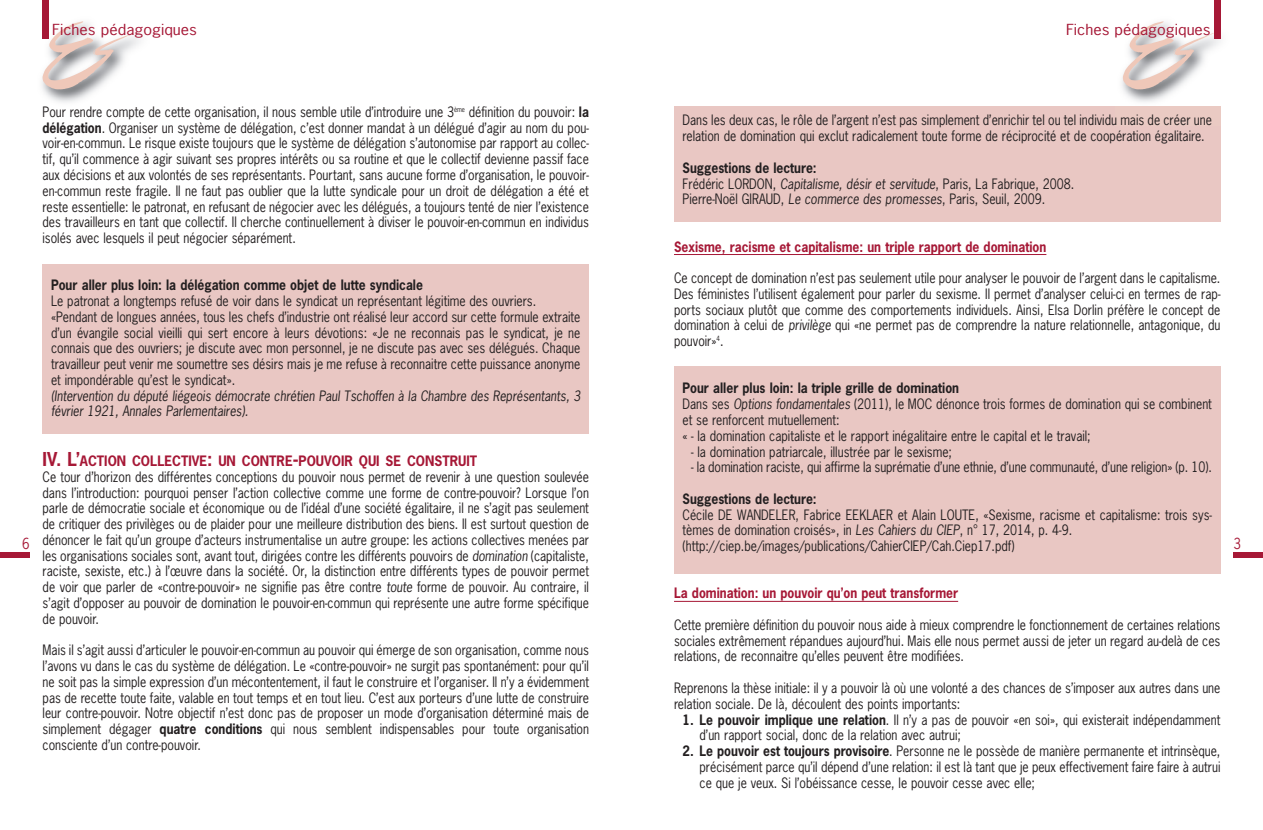
<style>
.page{position:relative;width:1263px;height:830px;background:#fff}
.page>*{position:absolute;margin:0;border:0;box-sizing:border-box;transform-origin:0 0}
.t1{font:14.4px "News Gothic";color:#a61836;scale:1.13 1}
.t2{font:14.4px "News Gothic";color:#a61836;scale:.9 1}
.t3{font:13.5px/15.8px "News Gothic";color:#231f20;scale:.9 1}
.t4{font:italic 13.5px/15.8px "News Gothic";color:#231f20;scale:.9 1}
.t5{font:700 13.5px "News Gothic";color:#a61836;scale:.9 1}
.t6{font:700 13.5px "News Gothic";color:#231f20;scale:.9 1}
.s1{font-weight:700}
.s2{font-weight:700;font-size:18px;color:#a61836}
.s3{font-weight:700;color:#a61836}
.s4{font-style:italic}
</style>
<div class="page">
<div style="left:43px;top:264px;width:546px;height:169px;background:#e9c7c3"></div>
<div style="left:674px;top:366px;width:546px;height:207px;background:#e9c7c3"></div>
<div style="left:674px;top:106px;width:546px;height:116px;background:#e9c7c3"></div>
<img style="left:1121px;top:15px;width:100px;height:111px">
<svg style="left:1123px;top:21px;width:94px;height:68px"></svg>
<div style="left:1214px;top:0;width:6px;height:38px;background:#a61836"></div>
<div style="left:1233px;top:551px;width:30px;height:6px;background:#a61836"></div>
<img style="left:41px;top:15px;width:99px;height:88px">
<svg style="left:43px;top:21px;width:93px;height:68px"></svg>
<div style="left:43px;top:0;width:6px;height:38px;background:#a61836"></div>
<div style="left:0;top:551px;width:30px;height:6px;background:#a61836"></div>
<hr style="left:674px;top:254px;width:372px;height:1px;background:#a61836">
<hr style="left:674px;top:600px;width:284px;height:1px;background:#a61836">
<p class="t1" style="left:52px;top:22px;width:130px">Fiches pédagogiques</p>
<p class="t2" style="left:22px;top:535px;width:10px">6</p>
<p class="t3" style="left:43px;top:104px;width:609px;text-align:justify">Pour rendre compte de cette organisation, il nous semble utile d’introduire une 3<sup>ème</sup> définition du pouvoir: <span class="s1">la délégation</span>. Organiser un système de délégation, c’est donner mandat à un délégué d’agir au nom du pou&shy;voir-en-commun. Le risque existe toujours que le système de délégation s’autonomise par rapport au collec&shy;tif, qu’il commence à agir suivant ses propres intérêts ou sa routine et que le collectif devienne passif face aux décisions et aux volontés de ses représentants. Pourtant, sans aucune forme d’organisation, le pouvoir&shy;en-commun reste fragile. Il ne faut pas oublier que la lutte syndicale pour un droit de délégation a été et reste essentielle: le patronat, en refusant de négocier avec les délégués, a toujours tenté de nier l’existence des travailleurs en tant que collectif. Il cherche continuellement à diviser le pouvoir-en-commun en individus isolés avec lesquels il peut négocier séparément.</p>
<p class="t6" style="left:51px;top:277px;width:415px">Pour aller plus loin: la délégation comme objet de lutte syndicale</p>
<p class="t3" style="left:51px;top:293px;width:590px">Le patronat a longtemps refusé de voir dans le syndicat un représentant légitime des ouvriers. «Pendant de longues années, tous les chefs d’industrie ont réalisé leur accord sur cette formule extraite d’un évangile social vieilli qui sert encore à leurs dévotions: «Je ne reconnais pas le syndicat, je ne connais que des ouvriers; je discute avec mon personnel, je ne discute pas avec ses délégués. Chaque travailleur peut venir me soumettre ses désirs mais je me refuse à reconnaitre cette puissance anonyme et impondérable qu’est le syndicat».</p>
<p class="t4" style="left:51px;top:388px;width:590px">(Intervention du député liégeois démocrate chrétien Paul Tschoffen à la Chambre des Représentants, 3 février 1921, Annales Parlementaires).</p>
<p class="t3" style="left:43px;top:453px;width:609px"><span class="s2">IV. L’</span><span class="s3">ACTION COLLECTIVE</span><span class="s2">:</span> <span class="s3">UN CONTRE</span><span class="s2">-</span><span class="s3">POUVOIR QUI SE CONSTRUIT<br></span>Ce tour d’horizon des différentes conceptions du pouvoir nous permet de revenir à une question soulevée dans l’introduction: pourquoi penser l’action collective comme une forme de contre-pouvoir? Lorsque l’on parle de démocratie sociale et économique ou de l’idéal d’une société égalitaire, il ne s’agit pas seulement de critiquer des privilèges ou de plaider pour une meilleure distribution des biens. Il est surtout question de dénoncer le fait qu’un groupe d’acteurs instrumentalise un autre groupe: les actions collectives menées par les organisations sociales sont, avant tout, dirigées contre les différents pouvoirs de <span class="s4">domination</span> (capitaliste, raciste, sexiste, etc.) à l’œuvre dans la société. Or, la distinction entre différents types de pouvoir permet de voir que parler de «contre-pouvoir» ne signifie pas être contre <span class="s4">toute</span> forme de pouvoir. Au contraire, il s’agit d’opposer au pouvoir de domination le pouvoir-en-commun qui représente une autre forme spécifique de pouvoir.</p>
<p class="t3" style="left:43px;top:642px;width:609px;text-align:justify">Mais il s’agit aussi d’articuler le pouvoir-en-commun au pouvoir qui émerge de son organisation, comme nous l’avons vu dans le cas du système de délégation. Le «contre-pouvoir» ne surgit pas spontanément: pour qu’il ne soit pas la simple expression d’un mécontentement, il faut le construire et l’organiser. Il n’y a évidemment pas de recette toute faite, valable en tout temps et en tout lieu. C’est aux porteurs d’une lutte de construire leur contre-pouvoir. Notre objectif n’est donc pas de proposer un mode d’organisation déterminé mais de simplement dégager <span class="s1">quatre conditions</span> qui nous semblent indispensables pour toute organisation consciente d’un contre-pouvoir.</p>
<p class="t1" style="left:1066px;top:22px;width:130px">Fiches pédagogiques</p>
<p class="t3" style="left:682px;top:113px;width:590px">Dans les deux cas, le rôle de l’argent n’est pas simplement d’enrichir tel ou tel individu mais de créer une relation de domination qui exclut radicalement toute forme de réciprocité et de coopération égalitaire.</p>
<p class="t3" style="left:682px;top:160px;width:437px"><span class="s1">Suggestions de lecture:<br></span>Frédéric LORDON, <span class="s4">Capitalisme, désir et servitude</span>, Paris, La Fabrique, 2008.<br>Pierre-Noël GIRAUD, <span class="s4">Le commerce des promesses</span>, Paris, Seuil, 2009.</p>
<p class="t5" style="left:674px;top:239px;width:415px">Sexisme, racisme et capitalisme: un triple rapport de domination</p>
<p class="t3" style="left:674px;top:270px;width:609px;text-align:justify">Ce concept de domination n’est pas seulement utile pour analyser le pouvoir de l’argent dans le capitalisme.<br>Des féministes l’utilisent également pour parler du sexisme. Il permet d’analyser celui-ci en termes de rap&shy;ports sociaux plutôt que comme des comportements individuels. Ainsi, Elsa Dorlin préfère le concept de domination à celui de <span class="s4">privilège</span> qui «ne permet pas de comprendre la nature relationnelle, antagonique, du pouvoir»<sup>4</sup>.</p>
<p class="t3" style="left:682px;top:381px;width:590px"><span class="s1">Pour aller plus loin: la triple grille de domination<br></span>Dans ses <span class="s4">Options fondamentales</span> (2011), le MOC dénonce trois formes de domination qui se combinent et se renforcent mutuellement:<br>« - la domination capitaliste et le rapport inégalitaire entre le capital et le travail;</p>
<p class="t3" style="left:691px;top:444px;width:292px">- la domination patriarcale, illustrée par le sexisme;</p>
<p class="t3" style="left:691px;top:459px;width:580px">- la domination raciste, qui affirme la suprématie d’une ethnie, d’une communauté, d’une religion» (p. 10).</p>
<p class="t6" style="left:682px;top:491px;width:151px">Suggestions de lecture:</p>
<p class="t3" style="left:682px;top:507px;width:590px">Cécile DE WANDELER, Fabrice EEKLAER et Alain LOUTE, «Sexisme, racisme et capitalisme: trois sys&shy;tèmes de domination croisés», in <span class="s4">Les Cahiers du CIEP</span>, n° 17, 2014, p. 4-9. (http://ciep.be/images/publications/CahierCIEP/Cah.Ciep17.pdf)</p>
<p class="t5" style="left:674px;top:585px;width:317px">La domination: un pouvoir qu’on peut transformer</p>
<p class="t3" style="left:674px;top:617px;width:609px;text-align:justify">Cette première définition du pouvoir nous aide à mieux comprendre le fonctionnement de certaines relations sociales extrêmement répandues aujourd’hui. Mais elle nous permet aussi de jeter un regard au-delà de ces relations, de reconnaitre qu’elles peuvent être modifiées.</p>
<p class="t3" style="left:674px;top:680px;width:609px">Reprenons la thèse initiale: il y a pouvoir là où une volonté a des chances de s’imposer aux autres dans une relation sociale. De là, découlent des points importants:</p>
<p class="t3" style="left:699px;top:711px;width:580px;text-indent:-17px"><span class="s1">1. Le pouvoir implique une relation</span>. Il n’y a pas de pouvoir «en soi», qui existerait indépendamment d’un rapport social, donc de la relation avec autrui;</p>
<p class="t3" style="left:699px;top:743px;width:580px;text-align:justify;text-indent:-17px"><span class="s1">2. Le pouvoir est toujours provisoire</span>. Personne ne le possède de manière permanente et intrinsèque, précisément parce qu’il dépend d’une relation: il est là tant que je peux effectivement faire faire à autrui ce que je veux. Si l’obéissance cesse, le pouvoir cesse avec elle;</p>
<p class="t2" style="left:1233px;top:535px;width:10px">3</p>
</div>
